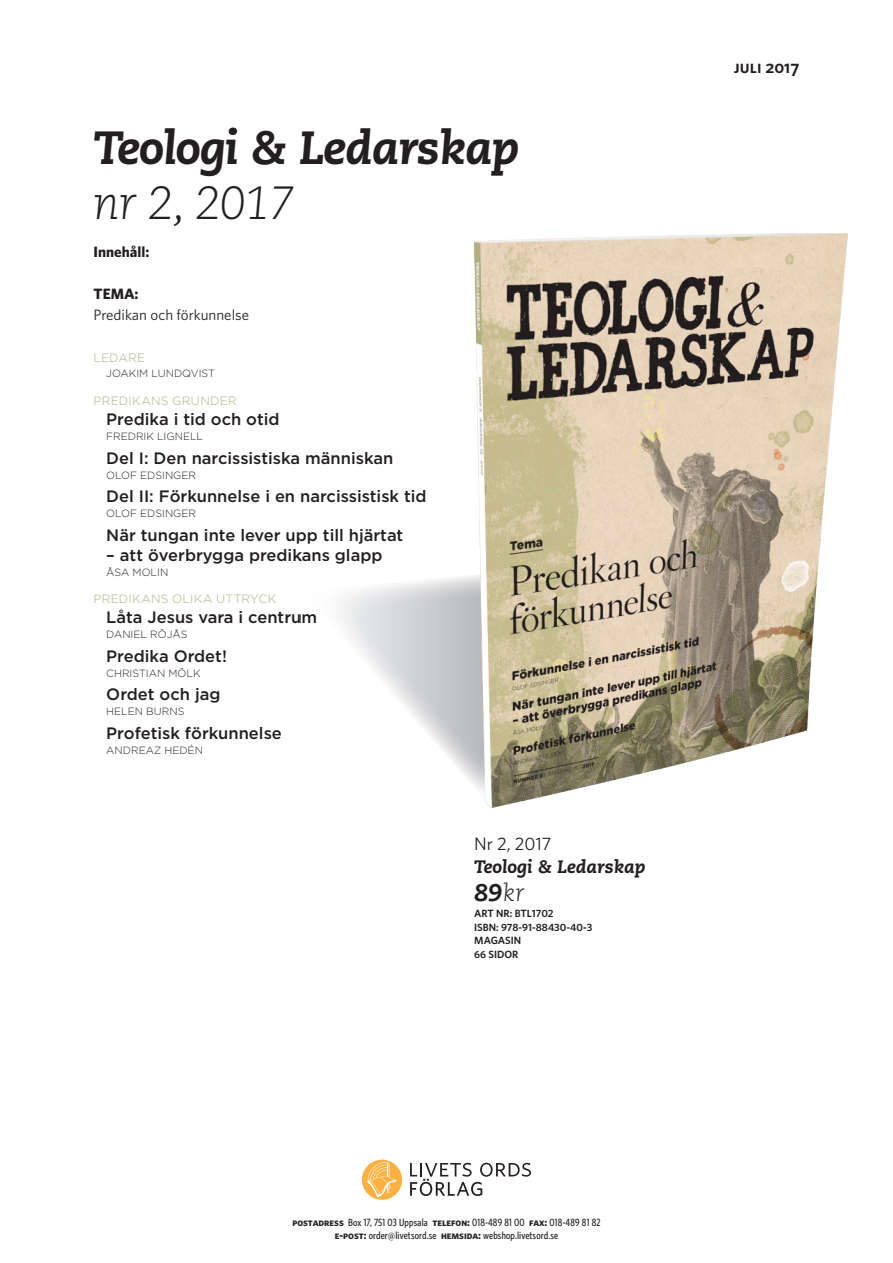
<style>
.page{position:relative;width:893px;height:1263px;background:#fff}
.page>*{position:absolute;margin:0;border:0;box-sizing:border-box;transform-origin:0 0}
.t1{font:italic 800 46.5px "Caecilia";letter-spacing:-.02em;color:#231f20}
.t2{font:italic 300 46.5px "Caecilia";letter-spacing:-.02em;color:#231f20}
.Pris{font:italic 800 24px "Caecilia";color:#231f20}
.Titel{font:italic 800 18px "Caecilia";color:#231f20}
.t3{font:18px "Whitney Semibold SC";color:#231f20}
.Författare{font:18px "Whitney";color:#231f20}
.Innehåll_Rubrik{font:500 16.5px "Gotham HTF";color:#231f20}
.Brödtext{font:15px "Whitney";color:#231f20}
.Brödtext-2{font:700 15px "Whitney";color:#231f20}
.Innehåll_Del{font:300 12px "Gotham HTF";letter-spacing:.025em;color:#aeb07f}
.Brödtext-3{font:300 12px "Gotham HTF";letter-spacing:.015em;color:#aeb07f}
.t4{font:500 10.5px "Whitney Condensed";letter-spacing:.015em;color:#231f20}
.Innehåll_Författare{font:300 10.5px "Gotham HTF";color:#231f20}
.Artikelnr{font:600 10.5px "Whitney";color:#231f20}
.s1{font-weight:300}
.s2{font-family:"Whitney Bold SC";font-weight:400}
</style>
<div class="page">
<div style="left:362px;top:1160px;width:40px;height:40px;background:#fbb03f;border-radius:50%"></div>
<svg style="left:367px;top:1162px;width:29px;height:35px"></svg>
<svg style="left:410px;top:1163px;width:121px;height:33px"></svg>
<svg style="left:340px;top:576px;width:134px;height:208px"></svg>
<img style="left:474px;top:233px;width:373px;height:574px">
<p class="t1" style="left:94px;top:120px;width:427px">Teologi &amp; Ledarskap</p>
<p class="t2" style="left:94px;top:177px;width:203px">nr 2, 2017</p>
<p class="Brödtext-2" style="left:94px;top:242px;width:57px">Innehåll:</p>
<p class="Brödtext-2" style="left:94px;top:284px;width:47px">TEMA:</p>
<p class="Brödtext" style="left:94px;top:305px;width:157px">Predikan och förkunnelse</p>
<p class="Brödtext-3" style="left:94px;top:352px;width:53px">LEDARE</p>
<p class="Innehåll_Författare" style="left:106px;top:368px;width:110px">JOAKIM LUNDQVIST</p>
<p class="Innehåll_Del" style="left:94px;top:394px;width:145px">PREDIKANS GRUNDER</p>
<p class="Innehåll_Rubrik" style="left:106px;top:409px;width:175px">Predika i tid och otid</p>
<p class="Innehåll_Författare" style="left:106px;top:430px;width:98px">FREDRIK LIGNELL</p>
<p class="Innehåll_Rubrik" style="left:106px;top:448px;width:289px">Del I: Den narcissistiska människan</p>
<p class="Innehåll_Författare" style="left:106px;top:469px;width:91px">OLOF EDSINGER</p>
<p class="Innehåll_Rubrik" style="left:106px;top:487px;width:322px">Del II: Förkunnelse i en narcissistisk tid</p>
<p class="Innehåll_Författare" style="left:106px;top:508px;width:91px">OLOF EDSINGER</p>
<p class="Innehåll_Rubrik" style="left:106px;top:526px;width:299px">När tungan inte lever upp till hjärtat</p>
<p class="Innehåll_Rubrik" style="left:106px;top:545px;width:278px">– att överbrygga predikans glapp</p>
<p class="Innehåll_Författare" style="left:106px;top:566px;width:64px">ÅSA MOLIN</p>
<p class="Innehåll_Del" style="left:94px;top:592px;width:184px">PREDIKANS OLIKA UTTRYCK</p>
<p class="Innehåll_Rubrik" style="left:106px;top:607px;width:212px">Låta Jesus vara i centrum</p>
<p class="Innehåll_Författare" style="left:106px;top:628px;width:83px">DANIEL RÖJÅS</p>
<p class="Innehåll_Rubrik" style="left:106px;top:646px;width:122px">Predika Ordet!</p>
<p class="Innehåll_Författare" style="left:106px;top:667px;width:96px">CHRISTIAN MÖLK</p>
<p class="Innehåll_Rubrik" style="left:106px;top:685px;width:116px">Ordet och jag</p>
<p class="Innehåll_Författare" style="left:106px;top:706px;width:80px">HELEN BURNS</p>
<p class="Innehåll_Rubrik" style="left:106px;top:724px;width:177px">Profetisk förkunnelse</p>
<p class="Innehåll_Författare" style="left:106px;top:745px;width:98px">ANDREAZ HEDÉN</p>
<p class="Författare" style="left:474px;top:832px;width:79px">Nr 2, 2017</p>
<p class="Titel" style="left:474px;top:855px;width:173px">Teologi &amp; Ledarskap</p>
<p class="Pris" style="left:474px;top:878px;width:52px">89<span class="s1">kr</span></p>
<p class="Artikelnr" style="left:474px;top:907px;width:81px">ART NR: BTL1702</p>
<p class="Artikelnr" style="left:474px;top:920px;width:120px">ISBN: 978-91-88430-40-3</p>
<p class="Artikelnr" style="left:474px;top:934px;width:48px">MAGASIN</p>
<p class="Artikelnr" style="left:474px;top:947px;width:46px">66 SIDOR</p>
<p class="t3" style="left:734px;top:56px;width:67px">juli 2017</p>
<p class="t4" style="left:292px;top:1216px;width:310px"><span class="s2">postadress</span> Box 17, 751 03 Uppsala <span class="s2">telefon:</span> 018-489 81 00 <span class="s2">fax:</span> 018-489 81 82</p>
<p class="t4" style="left:335px;top:1229px;width:225px"><span class="s2">e-post:</span> order@livetsord.se <span class="s2">hemsida:</span> webshop.livetsord.se</p>
</div>
